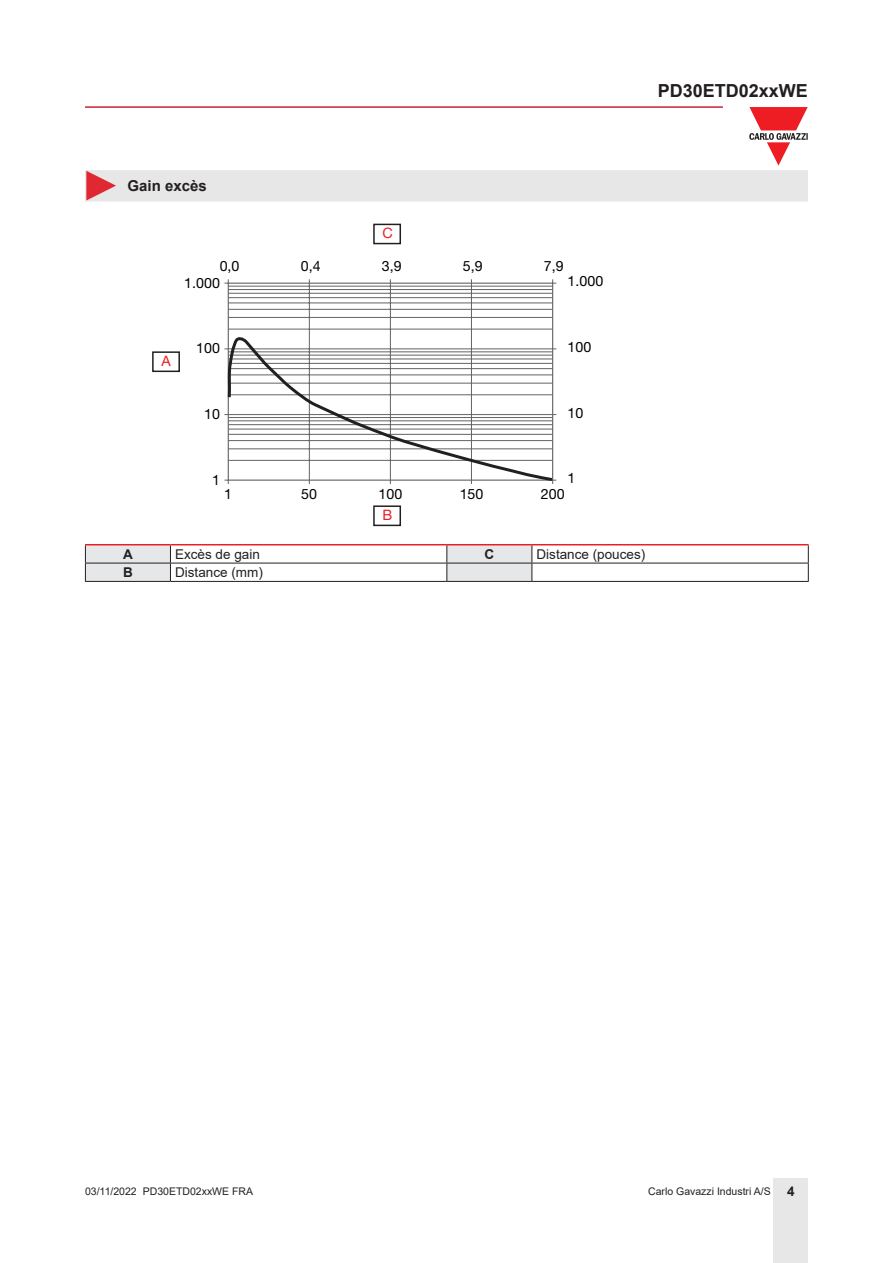
<style>
.page{position:relative;width:893px;height:1263px;background:#fff}
.page>*{position:absolute;margin:0;border:0;box-sizing:border-box;transform-origin:0 0}
.t1{font:700 18px "Arial";color:#231f20}
.Titolo03{font:700 15px "Arial";color:#231f20}
.t2{font:14.4px "Helvetica Neue LT Std";color:#ee1d23}
.t3{font:14.25px "Helvetica Neue LT Std";color:#000001}
.TestoTabella{font:13.5px "Arial";color:#231f20}
.TestoTabellaFndGCen{font:700 13.5px "Arial";color:#231f20}
.t4{font:10.5px "Arial";color:#231f20}
.s1{font-weight:700;font-size:13.5px}
</style>
<div class="page">
<hr style="left:85px;top:106px;width:638px;height:2px;background:#c42633">
<div style="left:774px;top:1178px;width:34px;height:85px;background:#e7e7e8"></div>
<svg style="left:85px;top:107px;width:723px;height:95px"></svg>
<div style="left:373px;top:224px;width:28px;height:20px;border:1px solid #231f20"></div>
<hr style="left:228px;top:309px;width:325px;height:1px;background:#636366">
<hr style="left:228px;top:303px;width:325px;height:1px;background:#636366">
<hr style="left:228px;top:297px;width:325px;height:1px;background:#636366">
<hr style="left:228px;top:293px;width:325px;height:1px;background:#636366">
<hr style="left:228px;top:289px;width:325px;height:1px;background:#636366">
<hr style="left:228px;top:286px;width:325px;height:1px;background:#636366">
<hr style="left:309px;top:283px;width:1px;height:197px;background:#636366">
<hr style="left:390px;top:283px;width:1px;height:197px;background:#636366">
<hr style="left:471px;top:283px;width:1px;height:197px;background:#636366">
<svg style="left:552px;top:279px;width:4px;height:5px"></svg>
<svg style="left:224px;top:279px;width:5px;height:5px"></svg>
<hr style="left:228px;top:329px;width:325px;height:1px;background:#636366">
<hr style="left:228px;top:317px;width:325px;height:1px;background:#636366">
<svg style="left:152px;top:348px;width:249px;height:178px"></svg>
<svg style="left:226px;top:333px;width:329px;height:149px"></svg>
<hr style="left:85px;top:544px;width:85px;height:1px;background:#ee1d23">
<hr style="left:170px;top:544px;width:277px;height:1px;background:#ee1d23">
<hr style="left:447px;top:544px;width:85px;height:1px;background:#ee1d23">
<hr style="left:532px;top:544px;width:277px;height:1px;background:#ee1d23">
<hr style="left:532px;top:563px;width:277px;height:1px;background:#231f20">
<svg style="left:85px;top:545px;width:447px;height:36px"></svg>
<svg style="left:808px;top:545px;width:1px;height:36px"></svg>
<hr style="left:85px;top:581px;width:85px;height:1px;background:#231f20">
<hr style="left:170px;top:581px;width:277px;height:1px;background:#231f20">
<hr style="left:447px;top:581px;width:85px;height:1px;background:#231f20">
<hr style="left:532px;top:581px;width:277px;height:1px;background:#231f20">
<h1 class="t1" style="left:658px;top:78px;width:152px">PD30ETD02xxWE</h1>
<p class="Titolo03" style="left:128px;top:175px;width:81px">Gain excès</p>
<p class="t2" style="left:382px;top:225px;width:12px">C</p>
<p class="t3" style="left:220px;top:257px;width:21px">0,0</p>
<p class="t3" style="left:301px;top:257px;width:21px">0,4</p>
<p class="t3" style="left:382px;top:257px;width:21px">3,9</p>
<p class="t3" style="left:463px;top:257px;width:21px">5,9</p>
<p class="t3" style="left:544px;top:257px;width:21px">7,9</p>
<p class="t3" style="left:184px;top:274px;width:37px">1.000</p>
<p class="t2" style="left:161px;top:352px;width:11px">A</p>
<p class="t3" style="left:196px;top:340px;width:25px">100</p>
<p class="t3" style="left:204px;top:405px;width:17px">10</p>
<p class="t3" style="left:568px;top:273px;width:37px">1.000</p>
<p class="t3" style="left:568px;top:339px;width:25px">100</p>
<p class="t3" style="left:568px;top:404px;width:17px">10</p>
<p class="t3" style="left:212px;top:471px;width:9px">1</p>
<p class="t3" style="left:568px;top:470px;width:9px">1</p>
<p class="t3" style="left:224px;top:485px;width:9px">1</p>
<p class="t3" style="left:301px;top:485px;width:17px">50</p>
<p class="t3" style="left:378px;top:485px;width:25px">100</p>
<p class="t3" style="left:460px;top:485px;width:25px">150</p>
<p class="t3" style="left:541px;top:485px;width:25px">200</p>
<p class="t2" style="left:382px;top:506px;width:11px">B</p>
<p class="TestoTabellaFndGCen" style="left:123px;top:544px;width:11px">A</p>
<p class="TestoTabella" style="left:175px;top:545px;width:86px">Excès de gain</p>
<p class="TestoTabellaFndGCen" style="left:484px;top:544px;width:11px">C</p>
<p class="TestoTabella" style="left:536px;top:545px;width:110px">Distance (pouces)</p>
<p class="TestoTabellaFndGCen" style="left:123px;top:563px;width:11px">B</p>
<p class="TestoTabella" style="left:175px;top:563px;width:89px">Distance (mm)</p>
<p class="t4" style="left:85px;top:1183px;width:170px">03/11/2022 PD30ETD02xxWE FRA</p>
<p class="t4" style="left:648px;top:1183px;width:148px">Carlo Gavazzi Industri A/S <span class="s1">4</span></p>
</div>
